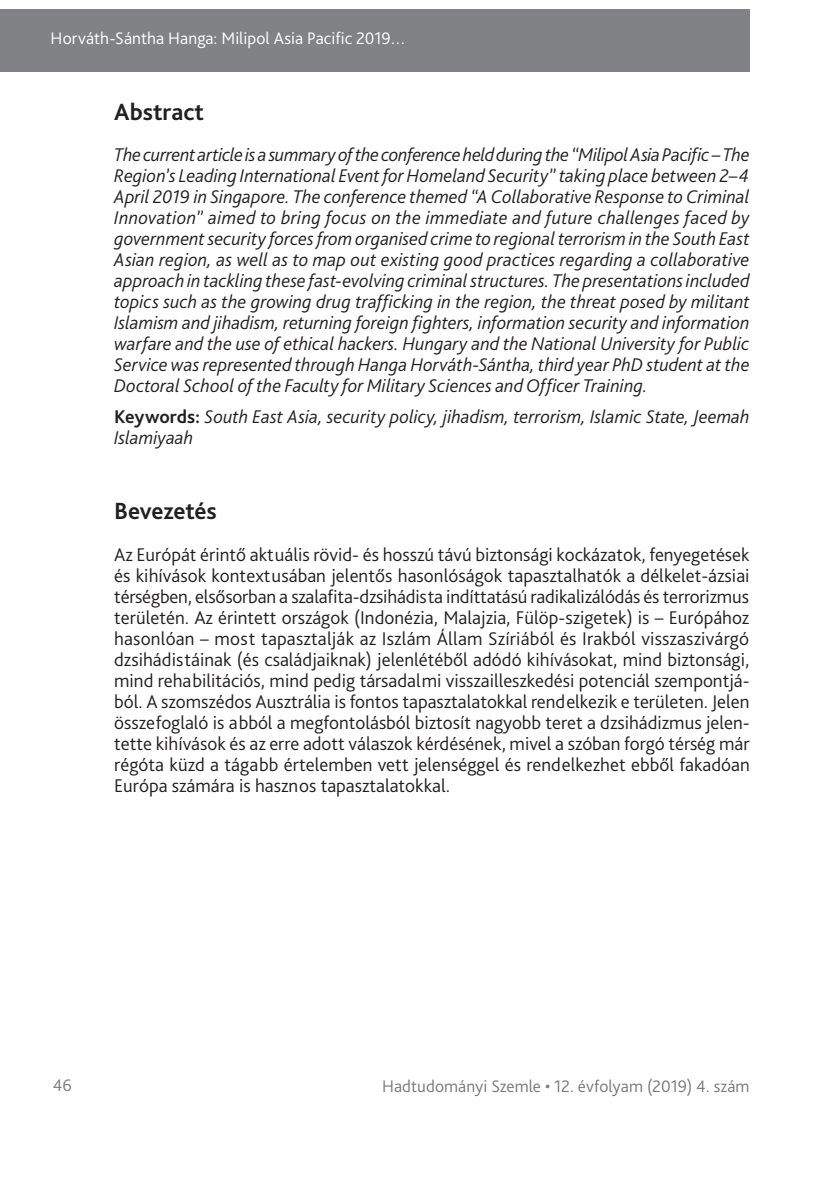
<style>
.page{position:relative;width:834px;height:1181px;background:#fff}
.page>*{position:absolute;margin:0;border:0;box-sizing:border-box;transform-origin:0 0}
._1_1__Head{font:700 24.5px "Bliss Pro";letter-spacing:-.005em;color:#231f20}
._3__Abstract{font:italic 300 19.25px/21px "Bliss Pro";color:#231f20;text-align:justify}
._2__Body_copy_1st_pa{font:300 19.25px/21px "Bliss Pro";color:#231f20;text-align:justify}
._3__Key_Abstract_más{font:italic 300 19.25px/21px "Bliss Pro";color:#231f20}
.t1{font:300 17.5px "Bliss Pro";letter-spacing:.005em;color:#767a7c}
.t2{font:300 17.5px "Bliss Pro";letter-spacing:.005em;color:#fff}
.s1{font-weight:700;font-style:normal}
</style>
<div class="page">
<div style="left:0;top:9px;width:749px;height:63px;background:#808285"></div>
<p class="t2" style="left:51px;top:27px;width:357px">Horváth-Sántha Hanga: Milipol Asia Pacific 2019…</p>
<p class="_1_1__Head" style="left:114px;top:97px;width:91px">Abstract</p>
<p class="_3__Abstract" style="left:114px;top:144px;width:637px">The current article is asummary of the conference held during the “Milipol Asia Pacific –The Region’s Leading International Event for Homeland Security” taking place between 2–4<br>April 2019 in Singapore. The conference themed “A Collaborative Response to Criminal Innovation” aimed to bring focus on the immediate and future challenges faced by government security forces from organised crime to regional terrorism in the South East Asian region, as well as to map out existing good practices regarding a collaborative approach in tackling these fast-evolving criminal structures. The presentations included topics such as the growing drug trafficking in the region, the threat posed by militant Islamism and jihadism, returning foreign fighters, information security and information warfare and the use of ethical hackers. Hungary and the National University for Public Service was represented through Hanga Horváth-Sántha, third year PhD student at the Doctoral School of the Faculty for Military Sciences and Officer Training.</p>
<p class="_3__Key_Abstract_más" style="left:114px;top:406px;width:636px"><span class="s1">Keywords:</span> South East Asia, security policy, jihadism, terrorism, Islamic State, Jeemah<br>Islamiyaah</p>
<p class="_1_1__Head" style="left:114px;top:496px;width:104px">Bevezetés</p>
<p class="_2__Body_copy_1st_pa" style="left:114px;top:544px;width:637px">Az Európát érintő aktuális rövid- és hosszú távú biztonsági kockázatok, fenyegetések és kihívások kontextusában jelentős hasonlóságok tapasztalhatók a délkelet-ázsiai térségben, elsősorban a szalafita-dzsihádista indíttatású radikalizálódás és terrorizmus területén. Az érintett országok (Indonézia, Malajzia, Fülöp-szigetek) is – Európához hasonlóan – most tapasztalják az Iszlám Állam Szíriából és Irakból visszaszivárgó dzsihádistáinak (és családjaiknak) jelenlétéből adódó kihívásokat, mind biztonsági, mind rehabilitációs, mind pedig társadalmi visszailleszkedési potenciál szempontjá&shy;ból. A szomszédos Ausztrália is fontos tapasztalatokkal rendelkezik e területen. Jelen összefoglaló is abból a megfontolásból biztosít nagyobb teret a dzsihádizmus jelen&shy;tette kihívások és az erre adott válaszok kérdésének, mivel a szóban forgó térség már régóta küzd a tágabb értelemben vett jelenséggel és rendelkezhet ebből fakadóan Európa számára is hasznos tapasztalatokkal.</p>
<p class="t1" style="left:53px;top:1074px;width:21px">46</p>
<p class="t1" style="left:382px;top:1075px;width:369px">Hadtudományi Szemle • 12. évfolyam (2019) 4. szám</p>
</div>
